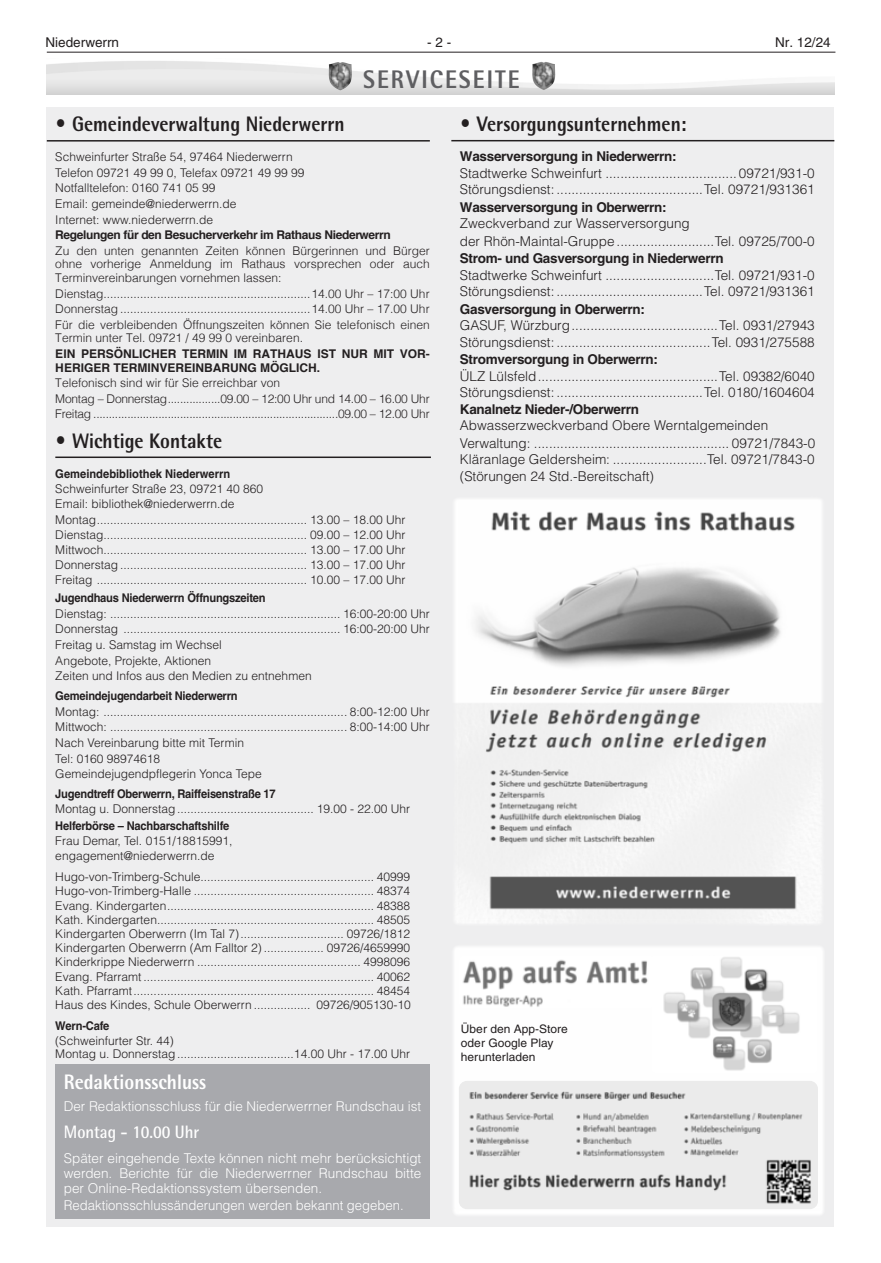
<style>
.page{position:relative;width:881px;height:1263px;background:#fff}
.page>*{position:absolute;margin:0;border:0;box-sizing:border-box;transform-origin:0 0}
.t1{font:800 25.5px "Agfa Rotis Semisans";letter-spacing:.09em;color:#5f5f62;scale:.9 1}
.t2{font:800 21px "Agfa Rotis Semisans";color:#231f20;scale:.9 1}
.t3{font:800 21px "Agfa Rotis Semisans";color:#fff;scale:.9 1}
.t4{font:700 18px "Agfa Rotis Semisans";color:#fff;scale:.9 1}
.t5{font:300 13.5px/16.5px "Helvetica LT";color:#231f20}
.t6{font:300 13.5px/15px "Helvetica LT";color:#fff;text-align:justify}
.t7{font:700 13.5px "Helvetica LT";letter-spacing:-.02em;color:#231f20}
.t8{font:13.5px "Helvetica LT";color:#231f20}
.t9{font:300 12px/14.1px "Helvetica LT";color:#231f20}
.t10{font:300 12px/13.5px "Helvetica";color:#231f20;text-align:justify}
.t11{font:300 12px/15.6px "Helvetica";letter-spacing:-.02em;color:#231f20}
.t12{font:700 12px "Helvetica LT";letter-spacing:-.02em;color:#231f20;scale:.93 1}
.t13{font:700 12px/13.5px "Helvetica";color:#231f20}
.t14{font:700 12px "Helvetica";letter-spacing:-.03em;color:#231f20}
.t15{font:700 12px "Helvetica LT";color:#231f20;scale:.93 1}
.t16{font:11.7px/14.1px "Helvetica LT";color:#231f20}
.s1{font-family:"Futura LT";font-weight:400}
.s2{font-family:"Helvetica LT"}
</style>
<div class="page">
<hr style="left:47px;top:52px;width:788px;height:1px;background:#231f20">
<div style="left:47px;top:108px;width:786px;height:1119px;background:#eeeeef"></div>
<img style="left:47px;top:61px;width:786px;height:34px">
<img style="left:328px;top:62px;width:17px;height:28px">
<img style="left:532px;top:62px;width:16px;height:28px">
<hr style="left:55px;top:456px;width:376px;height:2px;background:#231f20">
<hr style="left:451px;top:140px;width:383px;height:1px;background:#231f20">
<img style="left:455px;top:499px;width:367px;height:424px">
<hr style="left:47px;top:140px;width:382px;height:2px;background:#231f20">
<div style="left:451px;top:944px;width:374px;height:273px;background:#fff;border-radius:8px"></div>
<img style="left:459px;top:1081px;width:358px;height:128px">
<img style="left:463px;top:960px;width:185px;height:47px">
<img style="left:663px;top:957px;width:137px;height:114px">
<div style="left:55px;top:1064px;width:374px;height:154px;background:#a8a9ad"></div>
<p class="t8" style="left:45px;top:34px;width:75px">Niederwerrn</p>
<p class="t8" style="left:427px;top:34px;width:26px">- 2 -</p>
<p class="t8" style="left:774px;top:34px;width:57px">Nr. 12/24</p>
<h1 class="t1" style="left:363px;top:63px;width:176px">SERVICESEITE</h1>
<h2 class="t2" style="left:55px;top:111px;width:323px"><span class="s1">•</span> Gemeindeverwaltung Niederwerrn</h2>
<h2 class="t2" style="left:459px;top:111px;width:253px"><span class="s1">•</span> Versorgungsunternehmen:</h2>
<p class="t9" style="left:55px;top:149px;width:250px;line-height:15.6px">Schweinfurter Straße 54, 97464 Niederwerrn Telefon 09721 49 99 0, Telefax 09721 49 99 99<br>Notfalltelefon: 0160 741 05 99<br>Email: gemeinde@niederwerrn.de<br>Internet: www.niederwerrn.de</p>
<p class="t14" style="left:55px;top:225px;width:337px">Regelungen für den Besucherverkehr im Rathaus Niederwerrn</p>
<p class="t10" style="left:55px;top:243px;width:376px">Zu den unten genannten Zeiten können Bürgerinnen und Bürger ohne vorherige Anmeldung im Rathaus vorsprechen oder auch Terminvereinbarungen vornehmen lassen:</p>
<p class="t10" style="left:55px;top:285px;width:376px;line-height:15.6px">Dienstag..............................................................14.00 Uhr <span class="s2">–</span> 17:00 Uhr Donnerstag .........................................................14.00 Uhr <span class="s2">–</span> 17.00 Uhr Für die verbleibenden Öffnungszeiten können Sie telefonisch einen</p>
<p class="t10" style="left:55px;top:330px;width:249px">Termin unter Tel. 09721 / 49 99 0 vereinbaren.</p>
<p class="t13" style="left:55px;top:347px;width:376px">EIN PERSÖNLICHER TERMIN IM RATHAUS IST NUR MIT VOR-<br>HERIGER TERMINVEREINBARUNG MÖGLICH.</p>
<p class="t11" style="left:55px;top:374px;width:375px">Telefonisch sind wir für Sie erreichbar von<br>Montag <span class="s2">–</span> Donnerstag.................09.00 <span class="s2">–</span> 12:00 Uhr und 14.00 <span class="s2">–</span> 16.00 Uhr<br>Freitag ...............................................................................09.00 <span class="s2">–</span> 12.00 Uhr</p>
<h2 class="t2" style="left:55px;top:428px;width:187px"><span class="s1">•</span> Wichtige Kontakte</h2>
<p class="t15" style="left:55px;top:467px;width:190px">Gemeindebibliothek Niederwerrn</p>
<p class="t9" style="left:55px;top:482px;width:351px;line-height:15px">Schweinfurter Straße 23, 09721 40 860<br>Email: bibliothek@niederwerrn.de Montag............................................................... 13.00 – 18.00 Uhr Dienstag............................................................. 09.00 – 12.00 Uhr Mittwoch............................................................. 13.00 – 17.00 Uhr Donnerstag ........................................................ 13.00 – 17.00 Uhr Freitag ............................................................... 10.00 – 17.00 Uhr</p>
<p class="t12" style="left:55px;top:591px;width:228px">Jugendhaus Niederwerrn Öffnungszeiten</p>
<p class="t9" style="left:55px;top:606px;width:53px">Dienstag:</p>
<p class="t9" style="left:343px;top:606px;width:88px">16:00-20:00 Uhr</p>
<p class="t9" style="left:55px;top:622px;width:64px">Donnerstag</p>
<p class="t9" style="left:343px;top:622px;width:88px">16:00-20:00 Uhr</p>
<p class="t9" style="left:55px;top:637px;width:258px;line-height:15.6px">Freitag u. Samstag im Wechsel<br>Angebote, Projekte, Aktionen<br>Zeiten und Infos aus den Medien zu entnehmen</p>
<p class="t12" style="left:55px;top:689px;width:197px">Gemeindejugendarbeit Niederwerrn</p>
<p class="t9" style="left:55px;top:704px;width:46px">Montag:</p>
<p class="t9" style="left:349px;top:704px;width:82px">8:00-12:00 Uhr</p>
<p class="t9" style="left:55px;top:720px;width:53px">Mittwoch:</p>
<p class="t9" style="left:349px;top:720px;width:82px">8:00-14:00 Uhr</p>
<p class="t9" style="left:55px;top:735px;width:208px;line-height:15.6px">Nach Vereinbarung bitte mit Termin<br>Tel: 0160 98974618<br>Gemeindejugendpflegerin Yonca Tepe</p>
<p class="t12" style="left:55px;top:786px;width:238px">Jugendtreff Oberwerrn, Raiffeisenstraße 17</p>
<p class="t9" style="left:55px;top:801px;width:356px">Montag u. Donnerstag......................................... 19.00 - 22.00 Uhr</p>
<p class="t12" style="left:55px;top:818px;width:189px">Helferbörse – Nachbarschaftshilfe</p>
<p class="t9" style="left:55px;top:833px;width:178px;line-height:15px">Frau Demar, Tel. 0151/18815991, engagement@niederwerrn.de</p>
<p class="t9" style="left:55px;top:870px;width:356px;text-align:justify">Hugo-von-Trimberg-Schule.................................................... 40999<br>Hugo-von-Trimberg-Halle ...................................................... 48374<br>Evang. Kindergarten.............................................................. 48388<br>Kath. Kindergarten................................................................. 48505<br>Kindergarten Oberwerrn (Im Tal 7)............................... 09726/1812<br>Kindergarten Oberwerrn (Am Falltor 2) .................. 09726/4659990<br>Kinderkrippe Niederwerrn ................................................. 4998096<br>Evang. Pfarramt ..................................................................... 40062<br>Kath. Pfarramt........................................................................ 48454<br>Haus des Kindes, Schule Oberwerrn</p>
<p class="t9" style="left:316px;top:997px;width:96px">09726/905130-10</p>
<p class="t12" style="left:55px;top:1019px;width:60px">Wern-Cafe</p>
<p class="t9" style="left:55px;top:1034px;width:356px;line-height:12.9px">(Schweinfurter Str. 44)<br>Montag u. Donnerstag...................................14.00 Uhr - 17.00 Uhr</p>
<h2 class="t3" style="left:64px;top:1069px;width:160px">Redaktionsschluss</h2>
<p class="t6" style="left:64px;top:1098px;width:359px">Der Redaktionsschluss für die Niederwerrner Rundschau ist</p>
<h3 class="t4" style="left:64px;top:1121px;width:152px">Montag - 10.00 Uhr</h3>
<p class="t6" style="left:64px;top:1150px;width:359px">Später eingehende Texte können nicht mehr berücksichtigt werden. Berichte für die Niederwerrner Rundschau bitte per Online-Redaktionssystem übersenden.</p>
<p class="t6" style="left:64px;top:1197px;width:341px">Redaktionsschlussänderungen werden bekannt gegeben.</p>
<p class="t7" style="left:459px;top:148px;width:218px">Wasserversorgung in Niederwerrn:</p>
<p class="t5" style="left:459px;top:165px;width:356px">Stadtwerke Schweinfurt ................................... 09721/931-0<br>Störungsdienst: .......................................Tel. 09721/931361</p>
<p class="t7" style="left:459px;top:199px;width:208px">Wasserversorgung in Oberwerrn:</p>
<p class="t5" style="left:459px;top:215px;width:356px;line-height:17.5px">Zweckverband zur Wasserversorgung<br>der Rhön-Maintal-Gruppe ..........................Tel. 09725/700-0</p>
<p class="t7" style="left:459px;top:250px;width:265px">Strom- und Gasversorgung in Niederwerrn</p>
<p class="t5" style="left:459px;top:267px;width:356px">Stadtwerke Schweinfurt .............................Tel. 09721/931-0<br>Störungsdienst: .......................................Tel. 09721/931361</p>
<p class="t7" style="left:459px;top:301px;width:187px">Gasversorgung in Oberwerrn:</p>
<p class="t5" style="left:459px;top:317px;width:356px">GASUF, Würzburg.......................................Tel. 0931/27943<br>Störungsdienst: .........................................Tel. 0931/275588</p>
<p class="t7" style="left:459px;top:351px;width:199px">Stromversorgung in Oberwerrn:</p>
<p class="t5" style="left:459px;top:367px;width:356px">ÜLZ Lülsfeld................................................Tel. 09382/6040<br>Störungsdienst: .......................................Tel. 0180/1604604</p>
<p class="t7" style="left:459px;top:401px;width:181px">Kanalnetz Nieder-/Oberwerrn</p>
<p class="t5" style="left:459px;top:416px;width:310px;line-height:17.5px">Abwasserzweckverband Obere Werntalgemeinden<br>Verwaltung:</p>
<p class="t5" style="left:459px;top:434px;width:357px;text-align:justify;text-indent:272px">09721/7843-0<br>Kläranlage Geldersheim: .........................Tel. 09721/7843-0 (Störungen 24 Std.-Bereitschaft)</p>
<p class="t16" style="left:461px;top:1022px;width:108px">Über den App-Store oder Google Play herunterladen</p>
</div>
